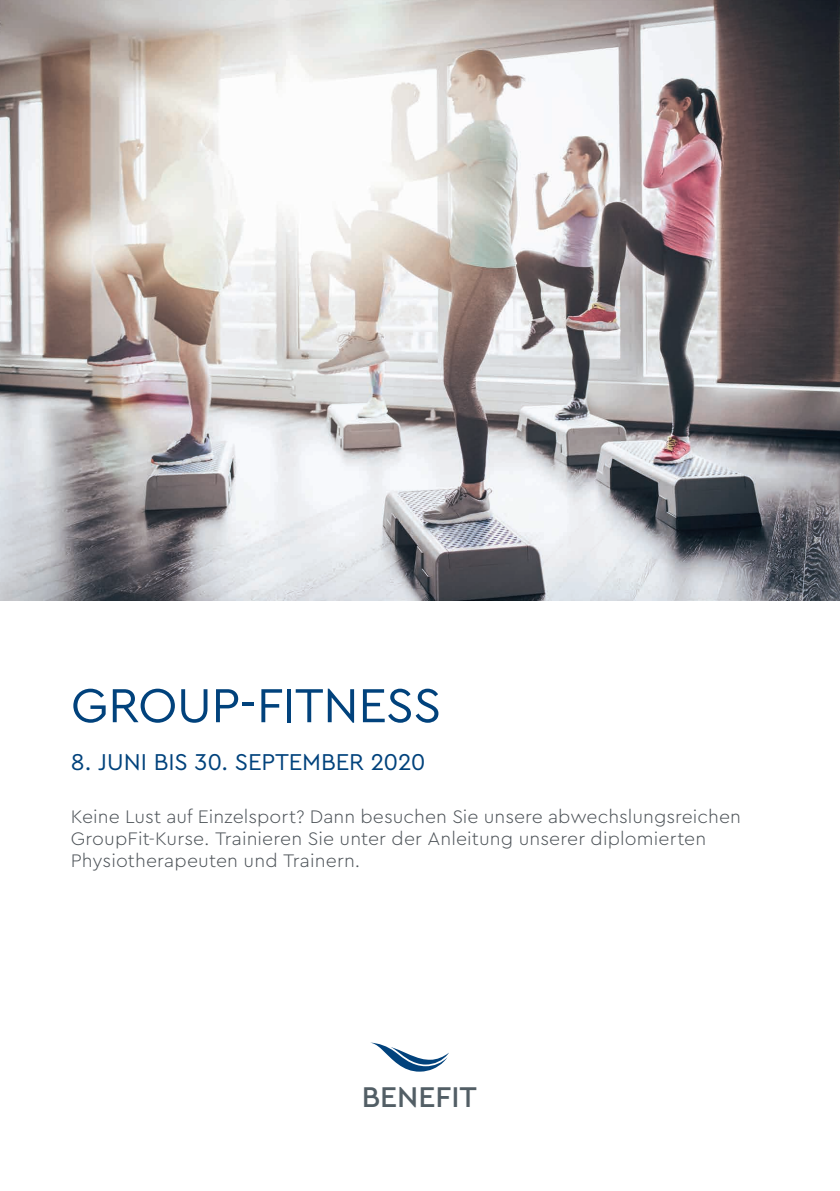
<style>
.page{position:relative;width:840px;height:1191px;background:#fff}
.page>*{position:absolute;margin:0;border:0;box-sizing:border-box;transform-origin:0 0}
.t1{font:50px "Cera Pro";letter-spacing:-.01em;color:#01427c}
.t2{font:500 30px "Cera Pro";color:#525e65}
.t3{font:24px "Cera Pro";letter-spacing:-.01em;color:#01427c}
.t4{font:300 19px/22px "Cera Pro";letter-spacing:.005em;color:#4d5358}
</style>
<div class="page">
<svg style="left:370px;top:1042px;width:79px;height:29px"></svg>
<img style="left:0;top:0;width:839px;height:600px">
<h1 class="t1" style="left:71px;top:672px;width:372px">GROUP-FITNESS</h1>
<p class="t3" style="left:71px;top:746px;width:356px">8. JUNI BIS 30. SEPTEMBER 2020</p>
<p class="t4" style="left:71px;top:804px;width:671px">Keine Lust auf Einzelsport? Dann besuchen Sie unsere abwechslungsreichen<br>GroupFit-Kurse. Trainieren Sie unter der Anleitung unserer diplomierten<br>Physiotherapeuten und Trainern.</p>
<h2 class="t2" style="left:361px;top:1076px;width:117px">BENEFIT</h2>
</div>
